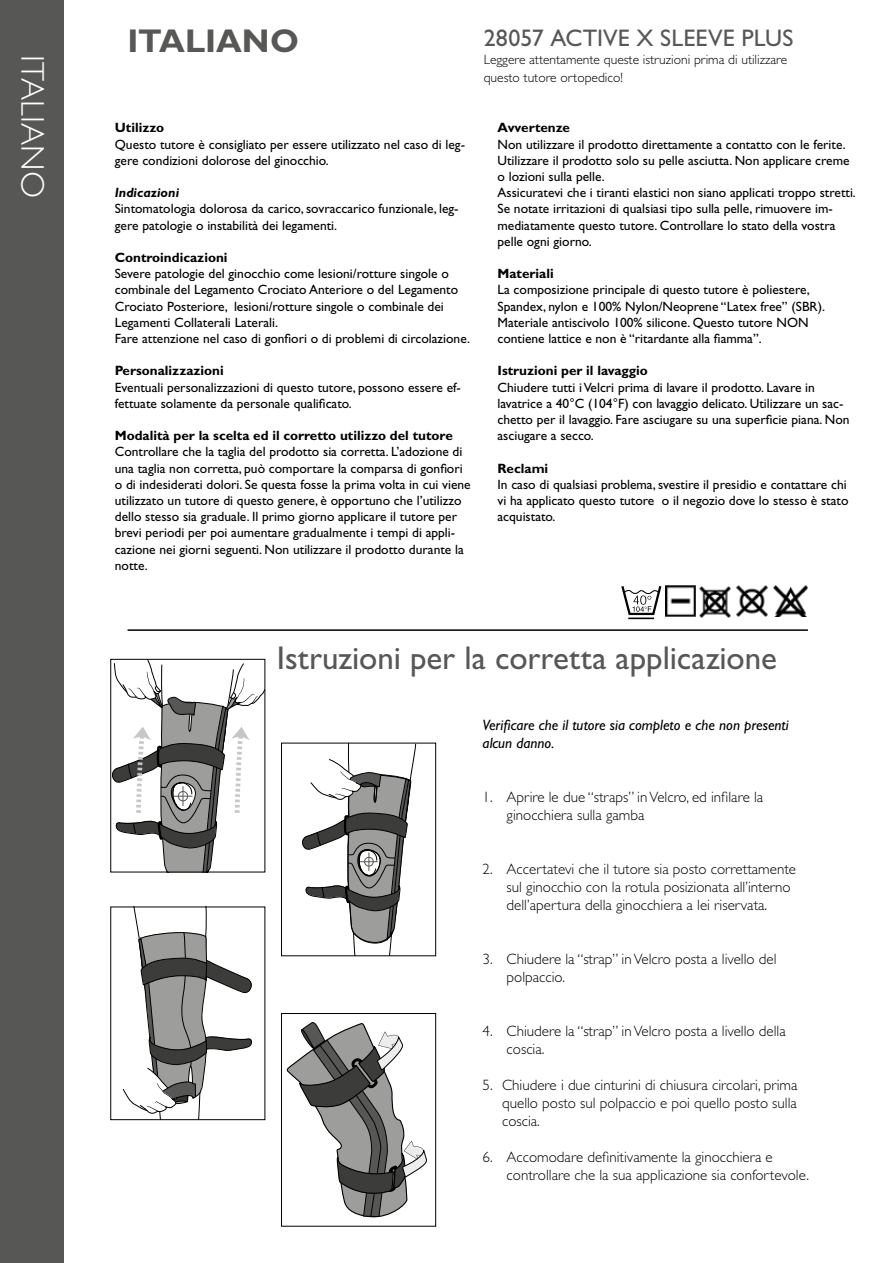
<style>
.page{position:relative;width:893px;height:1263px;background:#fff}
.page>*{position:absolute;margin:0;border:0;box-sizing:border-box;transform-origin:0 0}
.t1{font:33px "Gill Sans Std";color:#575756}
.t2{font:300 33px "Gill Sans Std";letter-spacing:.005em;color:#fff}
.t3{font:700 33px "Gill Sans Std";color:#575756}
.t4{font:24px "Gill Sans Std";letter-spacing:.005em;color:#575756}
.t5{font:300 15px/18px "Gill Sans Std";color:#000}
.t6{font:italic 15px/18px "Gill Sans Std";color:#000}
.t7{font:13.5px/16.2px "Gill Sans Std";color:#000}
.t8{font:700 13.5px "Gill Sans Std";color:#000}
.t9{font:300 13.5px/18px "Gill Sans Std";color:#000}
.t10{font:italic 700 13.5px "Gill Sans Std";color:#000}
</style>
<div class="page">
<hr style="left:128px;top:629px;width:680px;height:2px;background:#000">
<div style="left:0;top:0;width:64px;height:1263px;background:#575756"></div>
<svg style="left:621px;top:586px;width:40px;height:30px"></svg>
<hr style="left:628px;top:617px;width:26px;height:2px;background:#000">
<img style="left:665px;top:586px;width:30px;height:30px">
<img style="left:700px;top:586px;width:31px;height:31px">
<img style="left:736px;top:586px;width:31px;height:31px">
<img style="left:773px;top:585px;width:35px;height:31px">
<svg style="left:113px;top:661px;width:150px;height:209px"></svg>
<svg style="left:123px;top:909px;width:129px;height:209px"></svg>
<svg style="left:286px;top:1022px;width:141px;height:196px"></svg>
<div style="left:281px;top:1013px;width:155px;height:213px;border:1px solid #000"></div>
<svg style="left:302px;top:745px;width:114px;height:209px"></svg>
<div style="left:281px;top:743px;width:155px;height:213px;border:1px solid #000"></div>
<h1 class="t2" style="left:51px;top:55px;width:144px;rotate:90deg">ITALIANO</h1>
<h1 class="t3" style="left:128px;top:22px;width:173px">ITALIANO</h1>
<h2 class="t4" style="left:484px;top:24px;width:311px">28057 ACTIVE X SLEEVE PLUS</h2>
<p class="t9" style="left:484px;top:51px;width:305px">Leggere attentamente queste istruzioni prima di utilizzare questo tutore ortopedico!</p>
<p class="t8" style="left:115px;top:120px;width:51px">Utilizzo</p>
<p class="t7" style="left:115px;top:136px;width:352px">Questo tutore è consigliato per essere utilizzato nel caso di leg&shy;gere condizioni dolorose del ginocchio.</p>
<p class="t10" style="left:115px;top:185px;width:66px">Indicazioni</p>
<p class="t7" style="left:115px;top:201px;width:345px">Sintomatologia dolorosa da carico, sovraccarico funzionale, leg&shy;gere patologie o instabilità dei legamenti.</p>
<p class="t8" style="left:115px;top:249px;width:114px">Controindicazioni</p>
<p class="t7" style="left:115px;top:266px;width:357px">Severe patologie del ginocchio come lesioni/rotture singole o combinale del Legamento Crociato Anteriore o del Legamento Crociato Posteriore, lesioni/rotture singole o combinale dei Legamenti Collaterali Laterali.<br>Fare attenzione nel caso di gonfiori o di problemi di circolazione.</p>
<p class="t8" style="left:115px;top:363px;width:110px">Personalizzazioni</p>
<p class="t7" style="left:115px;top:379px;width:348px">Eventuali personalizzazioni di questo tutore, possono essere ef&shy;fettuate solamente da personale qualificato.</p>
<p class="t8" style="left:115px;top:428px;width:339px">Modalità per la scelta ed il corretto utilizzo del tutore</p>
<p class="t7" style="left:115px;top:444px;width:357px">Controllare che la taglia del prodotto sia corretta. L’adozione di una taglia non corretta, può comportare la comparsa di gonfiori o di indesiderati dolori. Se questa fosse la prima volta in cui viene utilizzato un tutore di questo genere, è opportuno che l’utilizzo dello stesso sia graduale. Il primo giorno applicare il tutore per brevi periodi per poi aumentare gradualmente i tempi di appli&shy;cazione nei giorni seguenti. Non utilizzare il prodotto durante la notte.</p>
<p class="t8" style="left:497px;top:120px;width:74px">Avvertenze</p>
<p class="t7" style="left:497px;top:136px;width:360px">Non utilizzare il prodotto direttamente a contatto con le ferite.<br>Utilizzare il prodotto solo su pelle asciutta. Non applicare creme o lozioni sulla pelle.<br>Assicuratevi che i tiranti elastici non siano applicati troppo stretti.<br>Se notate irritazioni di qualsiasi tipo sulla pelle, rimuovere im&shy;mediatamente questo tutore. Controllare lo stato della vostra pelle ogni giorno.</p>
<p class="t8" style="left:497px;top:266px;width:58px">Materiali</p>
<p class="t7" style="left:497px;top:282px;width:329px">La composizione principale di questo tutore è poliestere, Spandex, nylon e 100% Nylon/Neoprene “Latex free” (SBR).<br>Materiale antiscivolo 100% silicone. Questo tutore NON contiene lattice e non è “ritardante alla fiamma”.</p>
<p class="t8" style="left:497px;top:363px;width:152px">Istruzioni per il lavaggio</p>
<p class="t7" style="left:497px;top:379px;width:354px">Chiudere tutti i Velcri prima di lavare il prodotto. Lavare in lavatrice a 40°C (104°F) con lavaggio delicato. Utilizzare un sac&shy;chetto per il lavaggio. Fare asciugare su una superficie piana. Non asciugare a secco.</p>
<p class="t8" style="left:497px;top:460px;width:52px">Reclami</p>
<p class="t7" style="left:497px;top:476px;width:352px">In caso di qualsiasi problema, svestire il presidio e contattare chi vi ha applicato questo tutore o il negozio dove lo stesso è stato acquistato.</p>
<h1 class="t1" style="left:277px;top:639px;width:502px">Istruzioni per la corretta applicazione</h1>
<p class="t6" style="left:483px;top:716px;width:307px">Verificare che il tutore sia completo e che non presenti alcun danno.</p>
<p class="t5" style="left:507px;top:788px;width:258px;text-indent:-24px">1. Aprire le due “straps” in Velcro, ed infilare la ginocchiera sulla gamba</p>
<p class="t5" style="left:507px;top:860px;width:291px;text-indent:-24px">2. Accertatevi che il tutore sia posto correttamente sul ginocchio con la rotula posizionata all’interno dell’apertura della ginocchiera a lei riservata.</p>
<p class="t5" style="left:507px;top:950px;width:271px;text-indent:-24px">3. Chiudere la “strap” in Velcro posta a livello del polpaccio.</p>
<p class="t5" style="left:507px;top:1022px;width:281px;text-indent:-24px">4. Chiudere la “strap” in Velcro posta a livello della coscia.</p>
<p class="t5" style="left:502px;top:1076px;width:297px;text-align:justify;text-indent:-20px">5. Chiudere i due cinturini di chiusura circolari, prima quello posto sul polpaccio e poi quello posto sulla coscia.</p>
<p class="t5" style="left:507px;top:1148px;width:304px;text-indent:-24px">6. Accomodare definitivamente la ginocchiera e controllare che la sua applicazione sia confortevole.</p>
</div>
